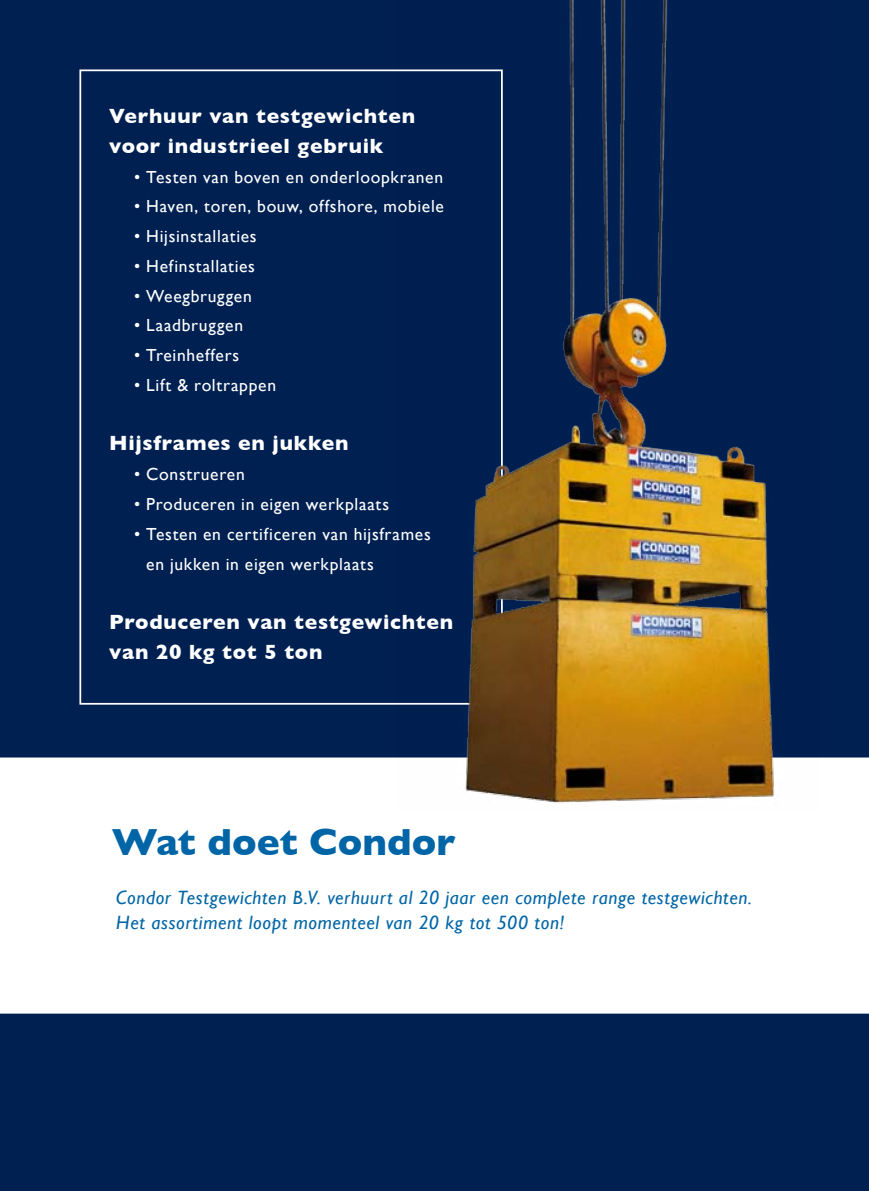
<style>
.page{position:relative;width:869px;height:1191px;background:#fff}
.page>*{position:absolute;margin:0;border:0;box-sizing:border-box;transform-origin:0 0}
.t1{font:700 38.5px "Gill Sans";color:#0065a6}
.t2{font:700 21px/29.8px "Gill Sans";letter-spacing:.035em;color:#fff}
.t3{font:italic 19.25px/24.5px "Gill Sans";letter-spacing:.035em;color:#0065a6}
.t4{font:17.5px/29.8px "Gill Sans";letter-spacing:.04em;color:#fff}
</style>
<div class="page">
<div style="left:0;top:0;width:868px;height:1191px;background:#002052"></div>
<div style="left:0;top:757px;width:868px;height:256px;background:#fff"></div>
<img style="left:398px;top:0;width:418px;height:804px">
<p class="t2" style="left:109px;top:101px;width:307px">Verhuur van testgewichten voor industrieel gebruik</p>
<p class="t4" style="left:134px;top:162px;width:310px">• Testen van boven en onderloopkranen</p>
<p class="t4" style="left:134px;top:191px;width:311px">• Haven, toren, bouw, offshore, mobiele</p>
<p class="t4" style="left:134px;top:221px;width:124px">• Hijsinstallaties</p>
<p class="t4" style="left:134px;top:251px;width:122px">• Hefinstallaties</p>
<p class="t4" style="left:134px;top:281px;width:119px">• Weegbruggen</p>
<p class="t4" style="left:134px;top:310px;width:110px">• Laadbruggen</p>
<p class="t4" style="left:134px;top:340px;width:107px">• Treinheffers</p>
<p class="t4" style="left:134px;top:370px;width:143px">• Lift &amp; roltrappen</p>
<p class="t2" style="left:109px;top:428px;width:241px">Hijsframes en jukken</p>
<p class="t4" style="left:134px;top:459px;width:112px">• Construeren</p>
<p class="t4" style="left:134px;top:489px;width:256px">• Produceren in eigen werkplaats</p>
<p class="t4" style="left:146px;top:519px;width:286px;text-indent:-12px">• Testen en certificeren van hijsframes en jukken in eigen werkplaats</p>
<p class="t2" style="left:109px;top:607px;width:345px">Produceren van testgewichten van 20 kg tot 5 ton</p>
<h1 class="t1" style="left:112px;top:819px;width:345px">Wat doet Condor</h1>
<p class="t3" style="left:116px;top:885px;width:637px">Condor Testgewichten B.V. verhuurt al 20 jaar een complete range testgewichten.<br>Het assortiment loopt momenteel van 20 kg tot 500 ton!</p>
</div>
